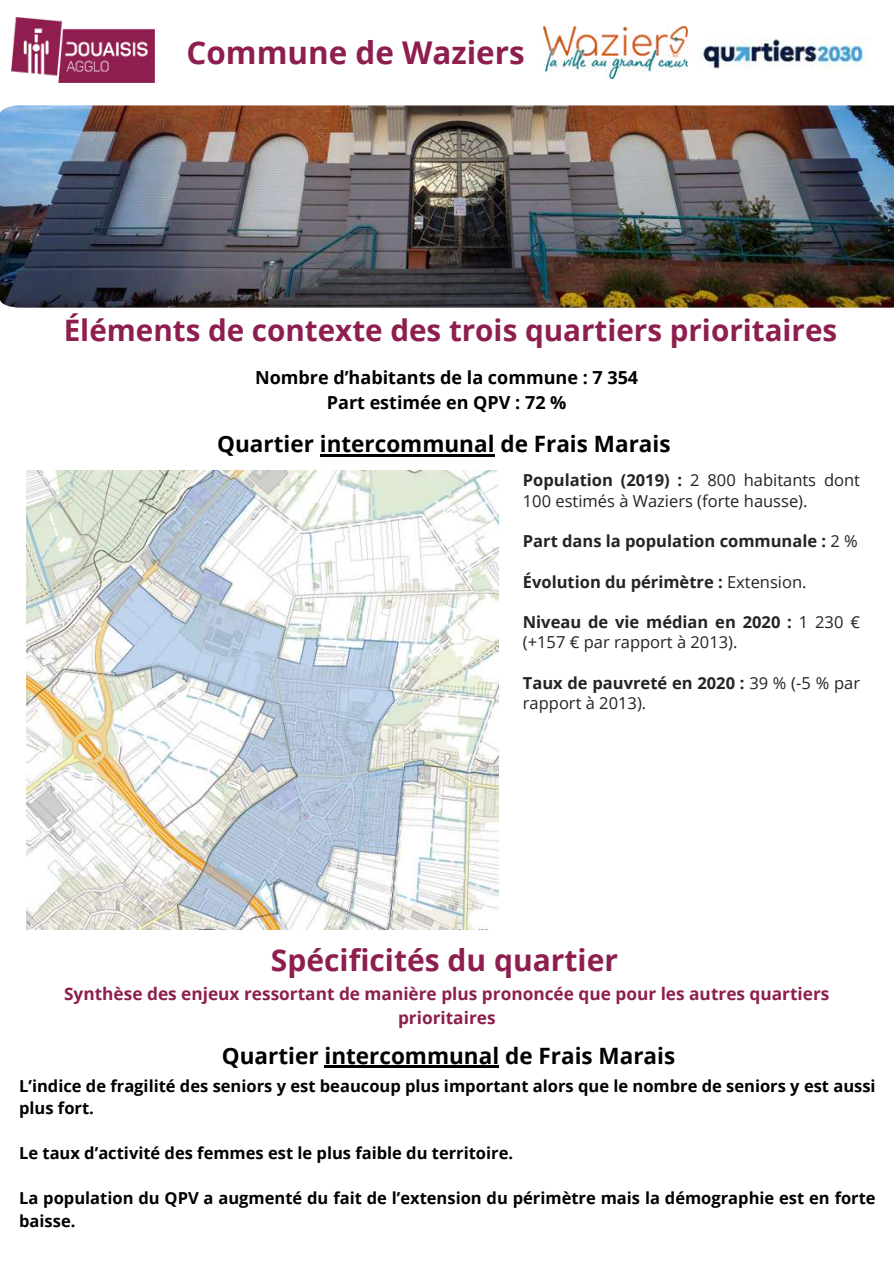
<style>
.page{position:relative;width:894px;height:1264px;background:#fff}
.page>*{position:absolute;margin:0;border:0;box-sizing:border-box;transform-origin:0 0}
.t1{font:700 31.35px "Open Sans";color:#8d1e4f}
.t2{font:700 30px "Open Sans";color:#8d1e4f}
.t3{font:700 29.55px "Open Sans";color:#8d1e4f}
.t4{font:700 22.5px "Open Sans";color:#000}
.t5{font:700 18px/24.8px "Open Sans";color:#000;text-align:center}
.t6{font:700 17.25px/23.7px "Open Sans";color:#8d1e4f;text-align:center}
.t7{font:700 16.5px/22.5px "Open Sans";color:#000}
.t8{font:16.5px/20.2px "Open Sans";color:#262321}
.t9{font:700 16.5px "Open Sans";color:#262321}
.s1{font-weight:700}
.s2{font-weight:400}
</style>
<div class="page">
<img style="left:11px;top:18px;width:143px;height:64px">
<img style="left:700px;top:38px;width:168px;height:31px">
<img style="left:0;top:105px;width:893px;height:203px">
<img style="left:543px;top:27px;width:144px;height:52px">
<img style="left:27px;top:471px;width:471px;height:458px">
<hr style="left:320px;top:454px;width:174px;height:2px;background:#000">
<hr style="left:324px;top:1065px;width:175px;height:3px;background:#000">
<h1 class="t1" style="left:186px;top:30px;width:339px">Commune de Waziers</h1>
<h3 class="t3" style="left:64px;top:309px;width:774px">Éléments de contexte des trois quartiers prioritaires</h3>
<p class="t5" style="left:255px;top:364px;width:384px">Nombre d’habitants de la commune : 7 354<br>Part estimée en QPV : 72 %</p>
<h3 class="t4" style="left:217px;top:428px;width:454px">Quartier intercommunal de Frais Marais</h3>
<p class="t8" style="left:522px;top:470px;width:338px"><span class="s1">Population (2019) :</span> 2 800 habitants dont<br>100 estimés à Waziers (forte hausse).</p>
<p class="t9" style="left:522px;top:529px;width:336px">Part dans la population communale : <span class="s2">2 %</span></p>
<p class="t9" style="left:522px;top:570px;width:285px">Évolution du périmètre : <span class="s2">Extension.</span></p>
<p class="t8" style="left:522px;top:611px;width:338px"><span class="s1">Niveau de vie médian en 2020 :</span> 1 230 € (+157 € par rapport à 2013).</p>
<p class="t8" style="left:522px;top:672px;width:338px"><span class="s1">Taux de pauvreté en 2020 :</span> 39 % (-5 % par rapport à 2013).</p>
<h2 class="t2" style="left:271px;top:938px;width:348px">Spécificités du quartier</h2>
<p class="t6" style="left:64px;top:981px;width:766px">Synthèse des enjeux ressortant de manière plus prononcée que pour les autres quartiers prioritaires</p>
<h3 class="t4" style="left:222px;top:1039px;width:454px">Quartier intercommunal de Frais Marais</h3>
<p class="t7" style="left:19px;top:1074px;width:857px">L’indice de fragilité des seniors y est beaucoup plus important alors que le nombre de seniors y est aussi plus fort.</p>
<p class="t7" style="left:19px;top:1141px;width:495px">Le taux d’activité des femmes est le plus faible du territoire.</p>
<p class="t7" style="left:19px;top:1186px;width:857px">La population du QPV a augmenté du fait de l’extension du périmètre mais la démographie est en forte baisse.</p>
</div>
